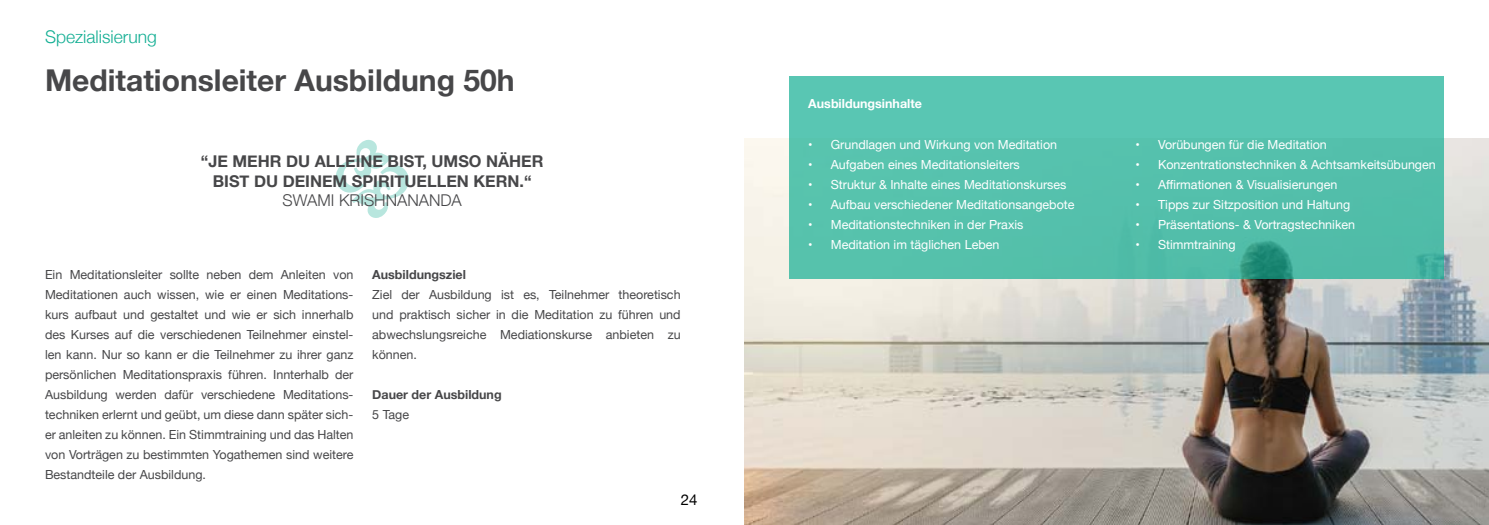
<style>
.page{position:relative;width:1489px;height:525px;background:#fff}
.page>*{position:absolute;margin:0;border:0;box-sizing:border-box;transform-origin:0 0}
.t1{font:700 30px "Helvetica Neue";color:#474749}
.t2{font:300 17.5px "Helvetica Neue";color:#12ae93}
.t3{font:700 16.25px "Helvetica Neue";color:#474749}
.t4{font:300 16.25px "Helvetica Neue";color:#474749}
.t5{font:15px "Helvetica Neue";color:#000}
.t6{font:12.5px/20px "Helvetica Neue";color:#474749;text-align:justify}
.t7{font:12.5px "Helvetica Neue";color:#fff}
.t8{font:700 12.5px "Helvetica Neue";color:#474749}
.t9{font:700 12.5px "Helvetica Neue";color:#fff}
</style>
<div class="page">
<svg style="left:335px;top:140px;width:74px;height:78px"></svg>
<img style="left:744px;top:138px;width:744px;height:386px">
<div style="left:789px;top:76px;width:654px;height:202px;background:#56c2ac"></div>
<h2 class="t2" style="left:45px;top:22px;width:113px">SPEZIALISIERUNG</h2>
<h1 class="t1" style="left:45px;top:57px;width:471px">Meditationsleiter Ausbildung 50h</h1>
<h3 class="t3" style="left:201px;top:148px;width:45px">“Je mehr</h3>
<h3 class="t3" style="left:286px;top:148px;width:70px">du alleine</h3>
<h3 class="t3" style="left:387px;top:148px;width:10px">bist</h3>
<h3 class="t3" style="left:422px;top:148px;width:23px">, umso</h3>
<h3 class="t3" style="left:486px;top:148px;width:36px">näher</h3>
<h3 class="t3" style="left:213px;top:168px;width:10px">bist</h3>
<h3 class="t3" style="left:254px;top:168px;width:41px">du deinem</h3>
<h3 class="t3" style="left:352px;top:168px;width:11px">spiritue</h3>
<h3 class="t3" style="left:427px;top:168px;width:70px">llen Kern</h3>
<h3 class="t3" style="left:519px;top:168px;width:14px">.“</h3>
<h3 class="t4" style="left:282px;top:187px;width:35px">SWAMI</h3>
<h3 class="t4" style="left:339px;top:187px;width:22px">KRISHNANANDA</h3>
<p class="t6" style="left:45px;top:265px;width:310px">Ein Meditationsleiter sollte neben dem Anleiten von Meditationen auch wissen, wie er einen Meditations&shy;kurs aufbaut und gestaltet und wie er sich innerhalb des Kurses auf die verschiedenen Teilnehmer einstel&shy;len kann. Nur so kann er die Teilnehmer zu ihrer ganz persönlichen Meditationspraxis führen. Innterhalb der Ausbildung werden dafür verschiedene Meditations&shy;techniken erlernt und geübt, um diese dann später sich&shy;er anleiten zu können. Ein Stimmtraining und das Halten von Vorträgen zu bestimmten Yogathemen sind weitere Bestandteile der Ausbildung.</p>
<p class="t8" style="left:372px;top:264px;width:95px">Ausbildungsziel</p>
<p class="t6" style="left:372px;top:285px;width:310px">Ziel der Ausbildung ist es, Teilnehmer theoretisch und praktisch sicher in die Meditation zu führen und abwechslungsreiche Mediationskurse anbieten zu können.</p>
<p class="t8" style="left:372px;top:384px;width:131px">Dauer der Ausbildung</p>
<p class="t6" style="left:372px;top:405px;width:38px">5 Tage</p>
<p class="t5" style="left:680px;top:489px;width:18px">24</p>
<p class="t9" style="left:808px;top:94px;width:115px">Ausbildungsinhalte</p>
<p class="t7" style="left:808px;top:135px;width:250px">• Grundlagen und Wirkung von Meditation</p>
<p class="t7" style="left:808px;top:155px;width:213px">• Aufgaben eines Meditationsleiters</p>
<p class="t7" style="left:808px;top:175px;width:259px">• Struktur &amp; Inhalte eines Meditationskurses</p>
<p class="t7" style="left:808px;top:195px;width:268px">• Aufbau verschiedener Meditationsangebote</p>
<p class="t7" style="left:808px;top:215px;width:217px">• Meditationstechniken in der Praxis</p>
<p class="t7" style="left:808px;top:235px;width:193px">• Meditation im täglichen Leben</p>
<p class="t7" style="left:1135px;top:135px;width:193px">• Vorübungen für die Meditation</p>
<p class="t7" style="left:1135px;top:155px;width:302px">• Konzentrationstechniken &amp; Achtsamkeitsübungen</p>
<p class="t7" style="left:1135px;top:175px;width:203px">• Affirmationen &amp; Visualisierungen</p>
<p class="t7" style="left:1135px;top:195px;width:216px">• Tipps zur Sitzposition und Haltung</p>
<p class="t7" style="left:1135px;top:215px;width:221px">• Präsentations- &amp; Vortragstechniken</p>
<p class="t7" style="left:1135px;top:235px;width:102px">• Stimmtraining</p>
</div>
